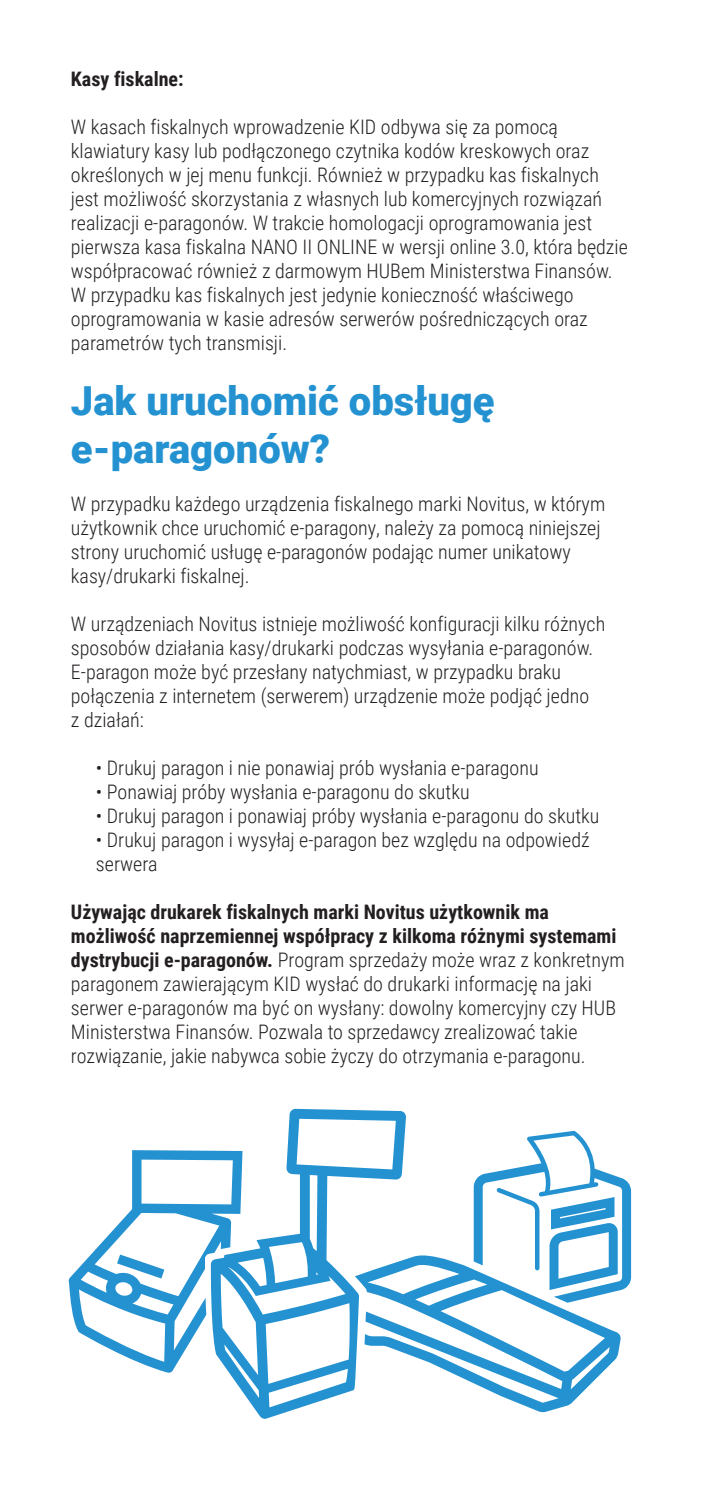
<style>
.page{position:relative;width:702px;height:1489px;background:#fff}
.page>*{position:absolute;margin:0;border:0;box-sizing:border-box;transform-origin:0 0}
.t1{font:900 40px/48px "Roboto";color:#2492d1}
.t2{font:300 20px/24px "Roboto Condensed";color:#231f20}
.t3{font:700 20px "Roboto Condensed";color:#231f20}
.s1{font-weight:700}
</style>
<div class="page">
<svg style="left:228px;top:1108px;width:178px;height:310px"></svg>
<svg style="left:69px;top:1150px;width:173px;height:222px"></svg>
<svg style="left:355px;top:1130px;width:276px;height:281px"></svg>
<p class="t3" style="left:71px;top:65px;width:114px">Kasy fiskalne:</p>
<p class="t2" style="left:71px;top:114px;width:558px">W kasach fiskalnych wprowadzenie KID odbywa się za pomocą klawiatury kasy lub podłączonego czytnika kodów kreskowych oraz określonych w jej menu funkcji. Również w przypadku kas fiskalnych jest możliwość skorzystania z własnych lub komercyjnych rozwiązań realizacji e-paragonów. W trakcie homologacji oprogramowania jest pierwsza kasa fiskalna NANO II ONLINE w wersji online 3.0, która będzie współpracować również z darmowym HUBem Ministerstwa Finansów.<br>W przypadku kas fiskalnych jest jedynie konieczność właściwego oprogramowania w kasie adresów serwerów pośredniczących oraz parametrów tych transmisji.</p>
<h1 class="t1" style="left:71px;top:375px;width:425px">Jak uruchomić obsługę e-paragonów?</h1>
<p class="t2" style="left:71px;top:491px;width:536px">W przypadku każdego urządzenia fiskalnego marki Novitus, w którym użytkownik chce uruchomić e-paragony, należy za pomocą niniejszej strony uruchomić usługę e-paragonów podając numer unikatowy kasy/drukarki fiskalnej.</p>
<p class="t2" style="left:71px;top:611px;width:536px">W urządzeniach Novitus istnieje możliwość konfiguracji kilku różnych sposobów działania kasy/drukarki podczas wysyłania e-paragonów.<br>E-paragon może być przesłany natychmiast, w przypadku braku połączenia z internetem (serwerem) urządzenie może podjąć jedno<br>z działań:</p>
<p class="t2" style="left:96px;top:755px;width:444px">• Drukuj paragon i nie ponawiaj prób wysłania e-paragonu</p>
<p class="t2" style="left:96px;top:779px;width:375px">• Ponawiaj próby wysłania e-paragonu do skutku</p>
<p class="t2" style="left:96px;top:803px;width:505px">• Drukuj paragon i ponawiaj próby wysłania e-paragonu do skutku</p>
<p class="t2" style="left:96px;top:827px;width:495px">• Drukuj paragon i wysyłaj e-paragon bez względu na odpowiedź serwera</p>
<p class="t2" style="left:71px;top:899px;width:555px"><span class="s1">Używając drukarek fiskalnych marki Novitus użytkownik ma możliwość naprzemiennej współpracy z kilkoma różnymi systemami dystrybucji e-paragonów.</span> Program sprzedaży może wraz z konkretnym paragonem zawierającym KID wysłać do drukarki informację na jaki serwer e-paragonów ma być on wysłany: dowolny komercyjny czy HUB Ministerstwa Finansów. Pozwala to sprzedawcy zrealizować takie rozwiązanie, jakie nabywca sobie życzy do otrzymania e-paragonu.</p>
</div>
